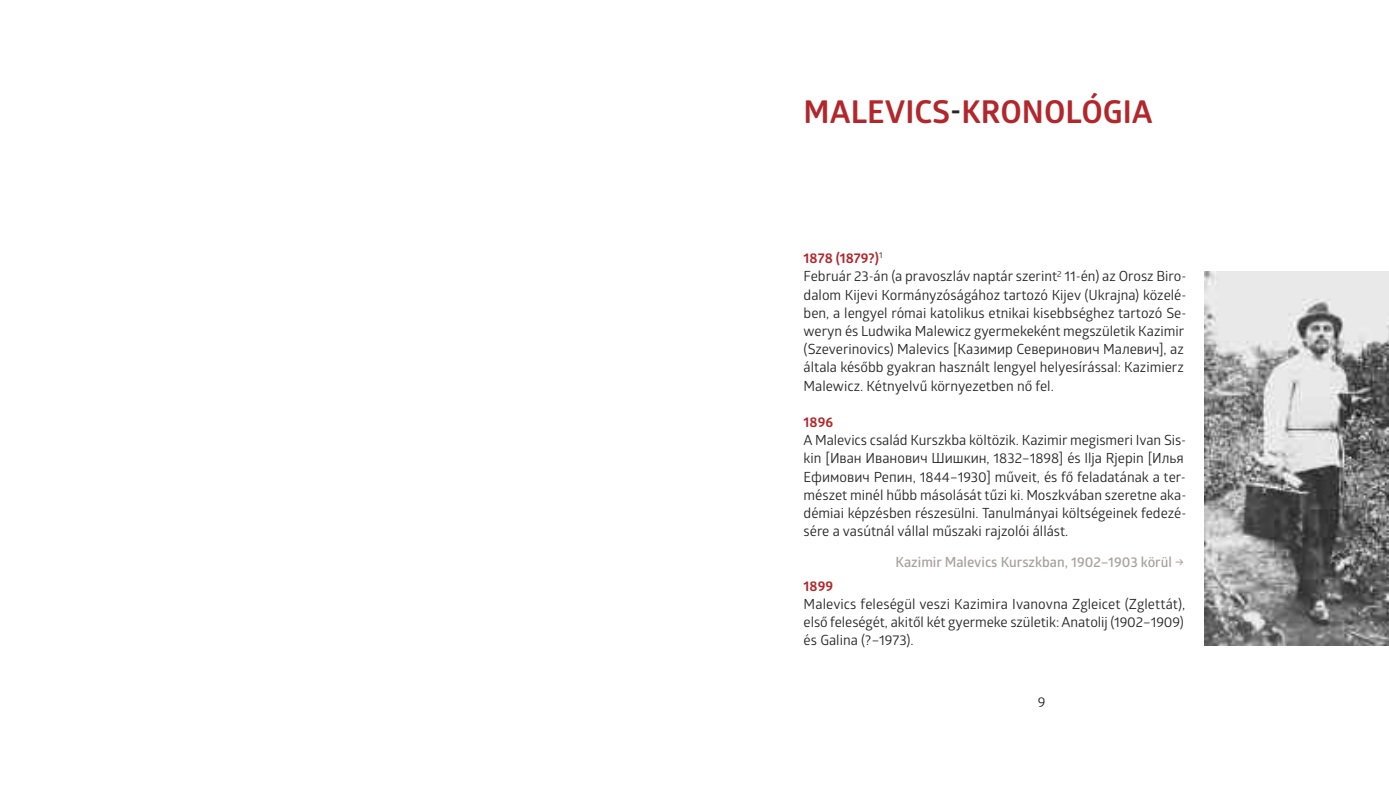
<style>
.page{position:relative;width:1389px;height:794px;background:#fff}
.page>*{position:absolute;margin:0;border:0;box-sizing:border-box;transform-origin:0 0}
.t1{font:700 31.5px "Glober";color:#b1272b}
.t2{font:14px/18.2px "Glober";color:#272627}
.t3{font:600 14px "Glober";color:#a7a09b}
.t4{font:700 14px "Glober";color:#b1272b}
.s1{color:#272627}
.s2{font-weight:700;color:#b1272b}
</style>
<div class="page">
<img style="left:1205px;top:272px;width:184px;height:373px">
<h1 class="t1" style="left:804px;top:100px;width:351px">MALEVICS<span class="s1">-</span>KRONOLÓGIA</h1>
<p class="t2" style="left:804px;top:251px;width:384px"><span class="s2">1878 (1879?)</span><sup>1<br></sup>Február 23-án (a pravoszláv naptár szerint<sup>2</sup> 11-én) az Orosz Biro&shy;dalom Kijevi Kormányzóságához tartozó Kijev (ukrajna) közelé&shy;ben, a lengyel római katolikus etnikai kisebbséghez tartozó Se&shy;weryn és Ludwika Malewicz gyermekeként megszületik Kazimir (Szeverinovics) Malevics [Казимир Северинович Малевич], az általa később gyakran használt lengyel helyesírással: Kazimierz Malewicz. Kétnyelvű környezetben nő fel.</p>
<p class="t4" style="left:804px;top:417px;width:31px">1896</p>
<p class="t2" style="left:804px;top:433px;width:384px">A Malevics család Kurszkba költözik. Kazimir megismeri Ivan Sis&shy;kin [Иван Иванович Шишкин, 1832–1898] és Ilja Rjepin [Илья Ефимович Репин, 1844–1930] műveit, és fő feladatának a ter&shy;mészet minél hűbb másolását tűzi ki. Moszkvában szeretne aka&shy;démiai képzésben részesülni. tanulmányai költségeinek fedezé&shy;sére a vasútnál vállal műszaki rajzolói állást.</p>
<p class="t3" style="left:895px;top:557px;width:290px">Kazimir Malevics Kurszkban, 1902–1903 körül →</p>
<p class="t4" style="left:804px;top:581px;width:31px">1899</p>
<p class="t2" style="left:804px;top:596px;width:383px;text-align:justify">Malevics feleségül veszi Kazimira Ivanovna zgleicet (zglettát), első feleségét, akitől két gyermeke születik: Anatolij (1902–1909) és Galina (?–1973).</p>
<p class="t2" style="left:1038px;top:694px;width:9px">9</p>
</div>
